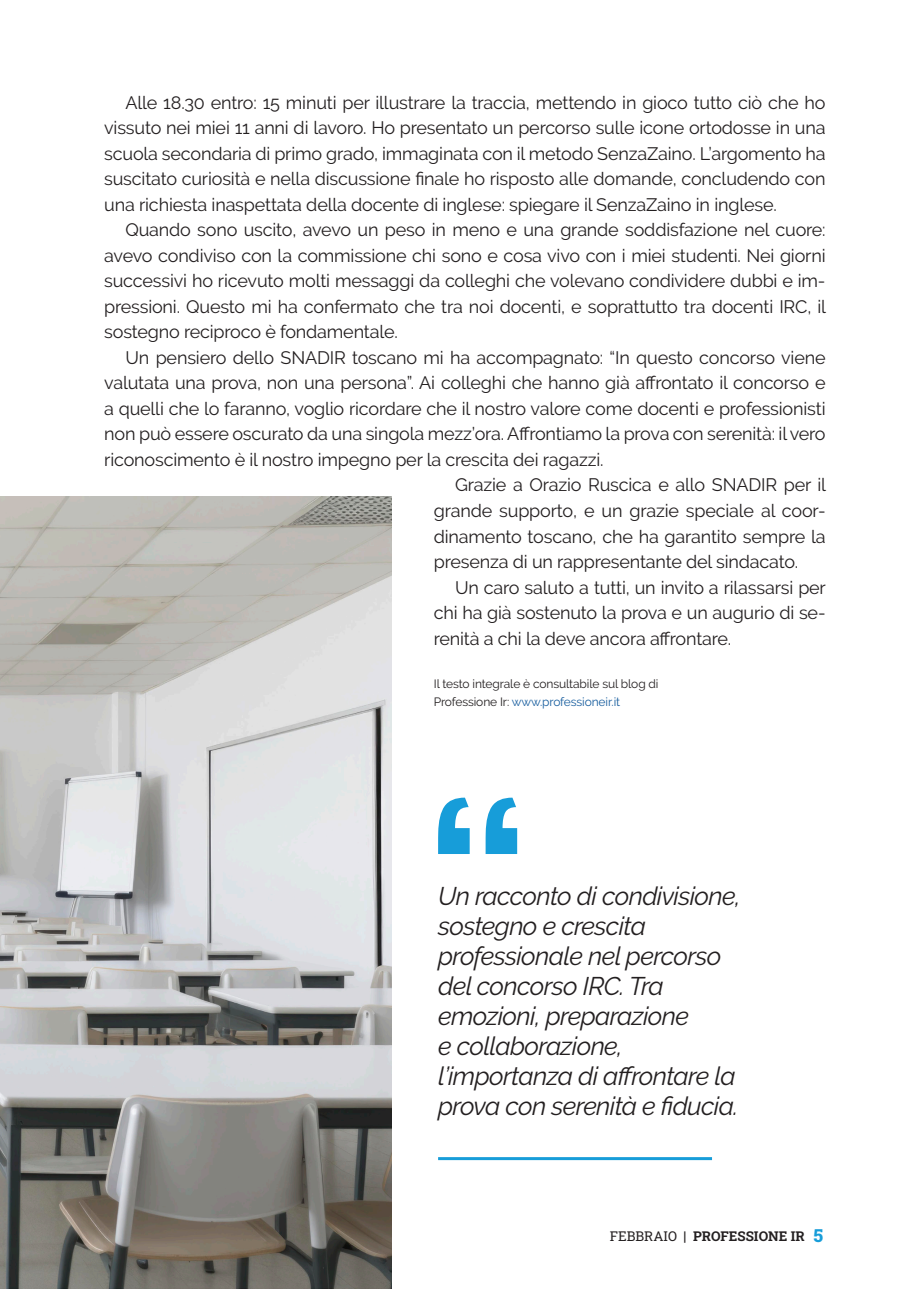
<style>
.page{position:relative;width:906px;height:1289px;background:#fff}
.page>*{position:absolute;margin:0;border:0;box-sizing:border-box;transform-origin:0 0}
.t1{font:italic 25.5px/30px "Raleway";letter-spacing:-.025em;color:#231f20}
.t2{font:18px/25.5px "Raleway";letter-spacing:-.01em;color:#231f20;text-align:justify}
.t3{font:700 13.5px "Roboto Slab";color:#231f20}
.t4{font:12px/18px "Raleway";letter-spacing:-.01em;color:#231f20}
.s1{color:#175d9e}
.s2{font-weight:400}
.s3{font-weight:800;font-size:18px;color:#179dd9}
</style>
<div class="page">
<img style="left:0;top:497px;width:391px;height:791px">
<hr style="left:438px;top:1157px;width:274px;height:3px;background:#179dd9">
<svg style="left:438px;top:797px;width:79px;height:57px"></svg>
<p class="t2" style="left:104px;top:89px;width:723px;text-indent:21px">Alle 18.30 entro: 15 minuti per illustrare la traccia, mettendo in gioco tutto ciò che ho vissuto nei miei 11 anni di lavoro. Ho presentato un percorso sulle icone ortodosse in una scuola secondaria di primo grado, immaginata con il metodo SenzaZaino. L’argomento ha suscitato curiosità e nella discussione finale ho risposto alle domande, concludendo con una richiesta inaspettata della docente di inglese: spiegare il SenzaZaino in inglese.</p>
<p class="t2" style="left:104px;top:217px;width:723px;text-indent:21px">Quando sono uscito, avevo un peso in meno e una grande soddisfazione nel cuore: avevo condiviso con la commissione chi sono e cosa vivo con i miei studenti. Nei giorni successivi ho ricevuto molti messaggi da colleghi che volevano condividere dubbi e im&shy;pressioni. Questo mi ha confermato che tra noi docenti, e soprattutto tra docenti IRC, il sostegno reciproco è fondamentale.</p>
<p class="t2" style="left:125px;top:345px;width:701px">Un pensiero dello SNADIR toscano mi ha accompagnato: “In questo concorso viene</p>
<p class="t2" style="left:104px;top:370px;width:723px">valutata una prova, non una persona”. Ai colleghi che hanno già affrontato il concorso e</p>
<p class="t2" style="left:104px;top:396px;width:723px">a quelli che lo faranno, voglio ricordare che il nostro valore come docenti e professionisti</p>
<p class="t2" style="left:104px;top:421px;width:723px">non può essere oscurato da una singola mezz’ora. Affrontiamo la prova con serenità: il vero</p>
<p class="t2" style="left:104px;top:447px;width:501px">riconoscimento è il nostro impegno per la crescita dei ragazzi.</p>
<p class="t2" style="left:455px;top:472px;width:372px">Grazie a Orazio Ruscica e allo SNADIR per il</p>
<p class="t2" style="left:434px;top:498px;width:393px">grande supporto, e un grazie speciale al coor-</p>
<p class="t2" style="left:434px;top:523px;width:393px">dinamento toscano, che ha garantito sempre la</p>
<p class="t2" style="left:434px;top:549px;width:366px">presenza di un rappresentante del sindacato.</p>
<p class="t2" style="left:455px;top:574px;width:372px">Un caro saluto a tutti, un invito a rilassarsi per</p>
<p class="t2" style="left:434px;top:600px;width:393px">chi ha già sostenuto la prova e un augurio di se-</p>
<p class="t2" style="left:434px;top:625px;width:299px">renità a chi la deve ancora affrontare.</p>
<p class="t4" style="left:434px;top:674px;width:226px">Il testo integrale è consultabile sul blog di<br>Professione Ir: <span class="s1">www.professioneir.it</span></p>
<h1 class="t1" style="left:438px;top:880px;width:304px">Un racconto di condivisione, sostegno e crescita professionale nel percorso del concorso IRC. Tra emozioni, preparazione<br>e collaborazione, l’importanza di affrontare la prova con serenità e fiducia.</h1>
<p class="t3" style="left:610px;top:1226px;width:215px"><span class="s2">FEBBRAIO</span> | PROFESSIONE IR <span class="s3">5</span></p>
</div>
